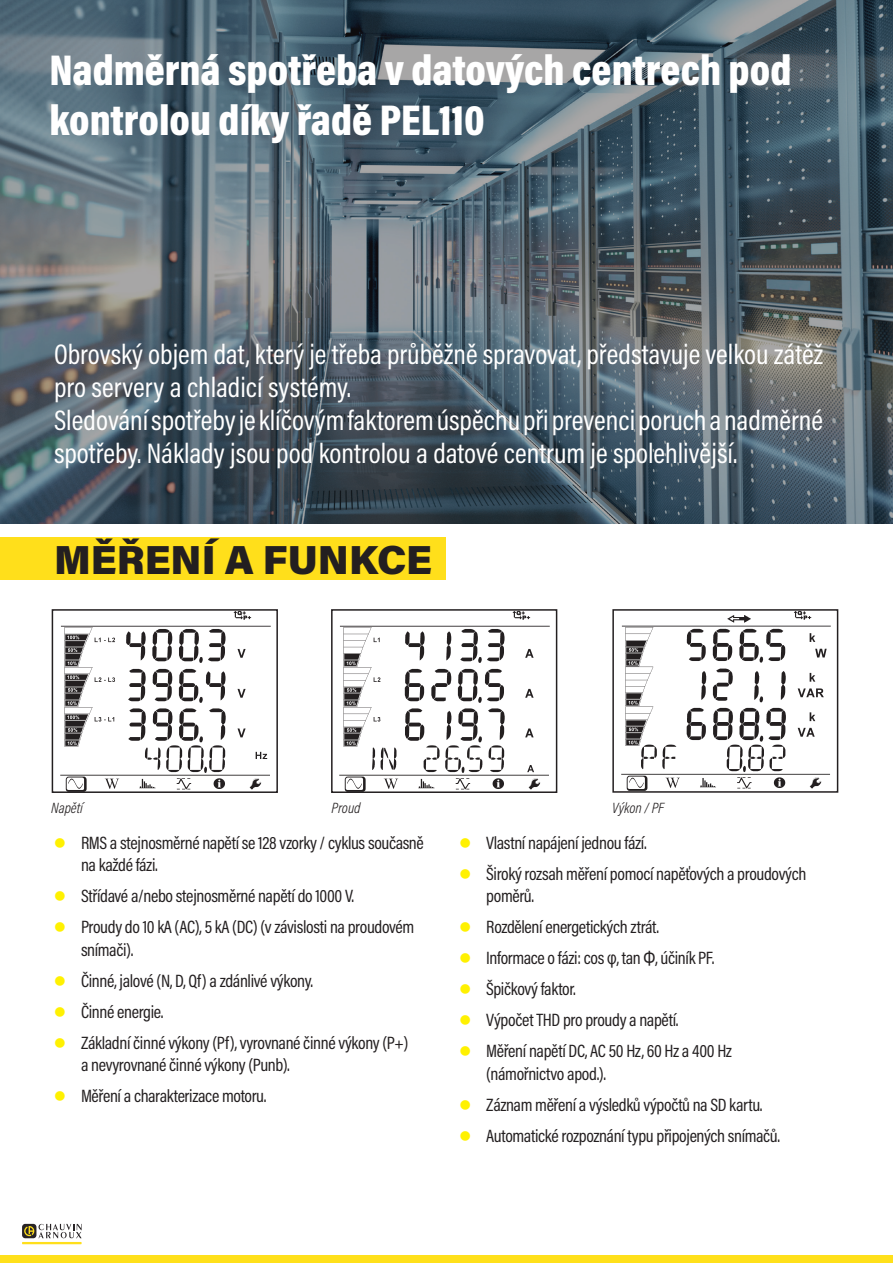
<style>
.page{position:relative;width:893px;height:1263px;background:#fff}
.page>*{position:absolute;margin:0;border:0;box-sizing:border-box;transform-origin:0 0}
.t1{font:900 43.5px/49.5px "Acumin Pro Cond";color:#fff}
.t2{font:900 40.5px "Acumin Pro";color:#231f20}
.t3{font:28.5px/33px "Acumin Pro Cond";color:#fff}
.t4{font:18px/31px "Acumin Pro Cond";letter-spacing:-.02em;color:#231f20}
.t5{font:italic 300 15px "Acumin Pro Cond";color:#231f20}
.s1{font-family:"Arial Narrow"}
</style>
<div class="page">
<div style="left:0;top:1256px;width:893px;height:7px;background:#ffe01b"></div>
<div style="left:0;top:537px;width:445px;height:43px;background:#ffdf1b"></div>
<img style="left:60px;top:612px;width:211px;height:178px">
<div style="left:52px;top:609px;width:226px;height:184px;border:2px solid #231f20"></div>
<img style="left:339px;top:612px;width:211px;height:178px">
<div style="left:331px;top:609px;width:226px;height:184px;border:2px solid #231f20"></div>
<img style="left:621px;top:612px;width:210px;height:178px">
<div style="left:612px;top:609px;width:226px;height:184px;border:2px solid #231f20"></div>
<svg style="left:0;top:0;width:893px;height:523px;background:#53636d"></svg>
<div style="left:22px;top:1224px;width:14px;height:14px;background:#282426;border-radius:3px"></div>
<svg style="left:24px;top:1223px;width:58px;height:15px"></svg>
<hr style="left:22px;top:1242px;width:60px;height:2px;background:#ffdf1b">
<h1 class="t1" style="left:50px;top:44px;width:743px">Nadměrná spotřeba v datových centrech pod kontrolou díky řadě PEL110</h1>
<p class="t3" style="left:54px;top:337px;width:771px">Obrovský objem dat, který je třeba průběžně spravovat, představuje velkou zátěž pro servery a chladicí systémy.<br>Sledování spotřeby je klíčovým faktorem úspěchu při prevenci poruch a nadměrné spotřeby. Náklady jsou pod kontrolou a datové centrum je spolehlivější.</p>
<h2 class="t2" style="left:54px;top:531px;width:379px">MĚŘENÍ A FUNKCE</h2>
<p class="t5" style="left:51px;top:798px;width:33px">Napětí</p>
<p class="t5" style="left:332px;top:798px;width:30px">Proud</p>
<p class="t5" style="left:612px;top:798px;width:53px">Výkon / PF</p>
<p class="t4" style="left:81px;top:831px;width:344px;line-height:22.5px">RMS a stejnosměrné napětí se 128 vzorky / cyklus současně na každé fázi.</p>
<p class="t4" style="left:81px;top:880px;width:335px">Střídavé a/nebo stejnosměrné napětí do 1000 V.<br>Proudy do 10 kA (AC), 5 kA (DC) (v závislosti na proudovém</p>
<p class="t4" style="left:81px;top:934px;width:329px">snímači).<br>Činné, jalové (N, D, Qf) a zdánlivé výkony.<br>Činné energie.<br>Základní činné výkony (Pf), vyrovnané činné výkony (P+)</p>
<p class="t4" style="left:81px;top:1049px;width:210px">a nevyrovnané činné výkony (Punb).<br>Měření a charakterizace motoru.</p>
<p class="t4" style="left:486px;top:827px;width:322px">Vlastní napájení jednou fází.<br>Široký rozsah měření pomocí napěťových a proudových</p>
<p class="t4" style="left:486px;top:880px;width:247px">poměrů.<br>Rozdělení energetických ztrát.<br>Informace o fázi: cos <span class="s1">φ</span>, tan <span class="s1">Φ</span>, účiník PF.<br>Špičkový faktor.<br>Výpočet THD pro proudy a napětí.<br>Měření napětí DC, AC 50 Hz, 60 Hz a 400 Hz</p>
<p class="t4" style="left:486px;top:1058px;width:295px">(námořnictvo apod.).<br>Záznam měření a výsledků výpočtů na SD kartu.<br>Automatické rozpoznání typu připojených snímačů.</p>
</div>
